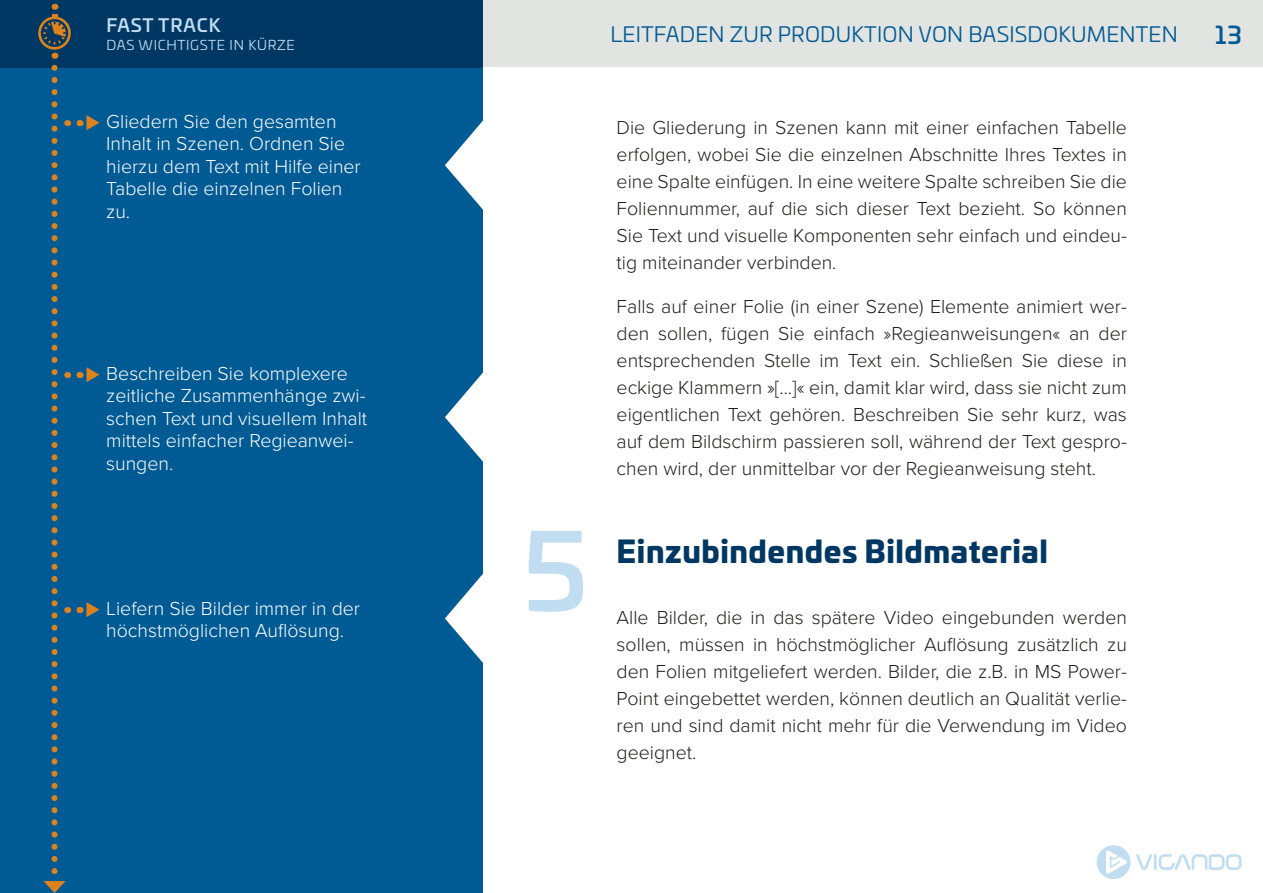
<style>
.page{position:relative;width:1263px;height:893px;background:#fff}
.page>*{position:absolute;margin:0;border:0;box-sizing:border-box;transform-origin:0 0}
.t1{font:500 105px "Univia Pro";color:#c1ddf2}
.t2{font:900 30px "Univia Pro";letter-spacing:.02em;color:#003863}
.t3{font:500 24px "Univia Pro";color:#005a93}
.t4{font:21px "Univia Pro";letter-spacing:.01em;color:#005a93}
.Paragraph{font:300 19.5px/27px "Proxima Nova";color:#1e1f1d;text-align:justify}
.t5{font:300 19.5px/22.5px "Proxima Nova";color:#fff}
.t6{font:500 18px "Univia Pro";letter-spacing:.05em;color:#c1ddf2}
.t7{font:13.5px "Univia Pro";letter-spacing:.05em;color:#c1ddf2}
</style>
<div class="page">
<div style="left:482px;top:0;width:781px;height:68px;background:#e2e4e2"></div>
<div style="left:0;top:0;width:482px;height:893px;background:#005a93"></div>
<div style="left:0;top:0;width:482px;height:68px;background:#003863"></div>
<div style="left:38px;top:17px;width:33px;height:33px;border:3px solid #dd831e;border-radius:50%"></div>
<svg style="left:42px;top:3px;width:25px;height:43px"></svg>
<svg style="left:1136px;top:854px;width:106px;height:16px"></svg>
<svg style="left:1097px;top:845px;width:33px;height:34px"></svg>
<svg style="left:445px;top:119px;width:38px;height:92px"></svg>
<svg style="left:445px;top:371px;width:38px;height:92px"></svg>
<svg style="left:43px;top:68px;width:38px;height:825px"></svg>
<svg style="left:445px;top:573px;width:38px;height:91px"></svg>
<p class="t6" style="left:106px;top:11px;width:116px">FAST TRACK</p>
<p class="t7" style="left:106px;top:35px;width:190px">DAS WICHTIGSTE IN KÜRZE</p>
<p class="t5" style="left:106px;top:109px;width:256px">Gliedern Sie den gesamten<br>Inhalt in Szenen. Ordnen Sie hierzu dem Text mit Hilfe einer<br>Tabelle die einzelnen Folien zu.</p>
<p class="t5" style="left:106px;top:361px;width:262px">Beschreiben Sie komplexere zeitliche Zusammenhänge zwi&shy;schen Text und visuellem Inhalt mittels einfacher Regieanwei&shy;sungen.</p>
<p class="t5" style="left:106px;top:596px;width:255px">Liefern Sie Bilder immer in der höchstmöglichen Auflösung.</p>
<p class="t4" style="left:610px;top:19px;width:569px">LEITFADEN ZUR PRODUKTION VON BASISDOKUMENTEN</p>
<p class="t3" style="left:1215px;top:16px;width:28px">13</p>
<p class="Paragraph" style="left:617px;top:113px;width:512px">Die Gliederung in Szenen kann mit einer einfachen Tabelle erfolgen, wobei Sie die einzelnen Abschnitte Ihres Textes in eine Spalte einfügen. In eine weitere Spalte schreiben Sie die Foliennummer, auf die sich dieser Text bezieht. So können Sie Text und visuelle Komponenten sehr einfach und eindeu&shy;tig miteinander verbinden.</p>
<p class="Paragraph" style="left:617px;top:292px;width:512px">Falls auf einer Folie (in einer Szene) Elemente animiert wer&shy;den sollen, fügen Sie einfach »Regieanweisungen« an der entsprechenden Stelle im Text ein. Schließen Sie diese in eckige Klammern »[...]« ein, damit klar wird, dass sie nicht zum eigentlichen Text gehören. Beschreiben Sie sehr kurz, was auf dem Bildschirm passieren soll, während der Text gespro&shy;chen wird, der unmittelbar vor der Regieanweisung steht.</p>
<p class="t1" style="left:523px;top:491px;width:67px">5</p>
<p class="t2" style="left:617px;top:527px;width:433px">Einzubindendes Bildmaterial</p>
<p class="Paragraph" style="left:617px;top:603px;width:512px">Alle Bilder, die in das spätere Video eingebunden werden sollen, müssen in höchstmöglicher Auflösung zusätzlich zu den Folien mitgeliefert werden. Bilder, die z.B. in MS Power-Point eingebettet werden, können deutlich an Qualität verlie&shy;ren und sind damit nicht mehr für die Verwendung im Video geeignet.</p>
</div>
